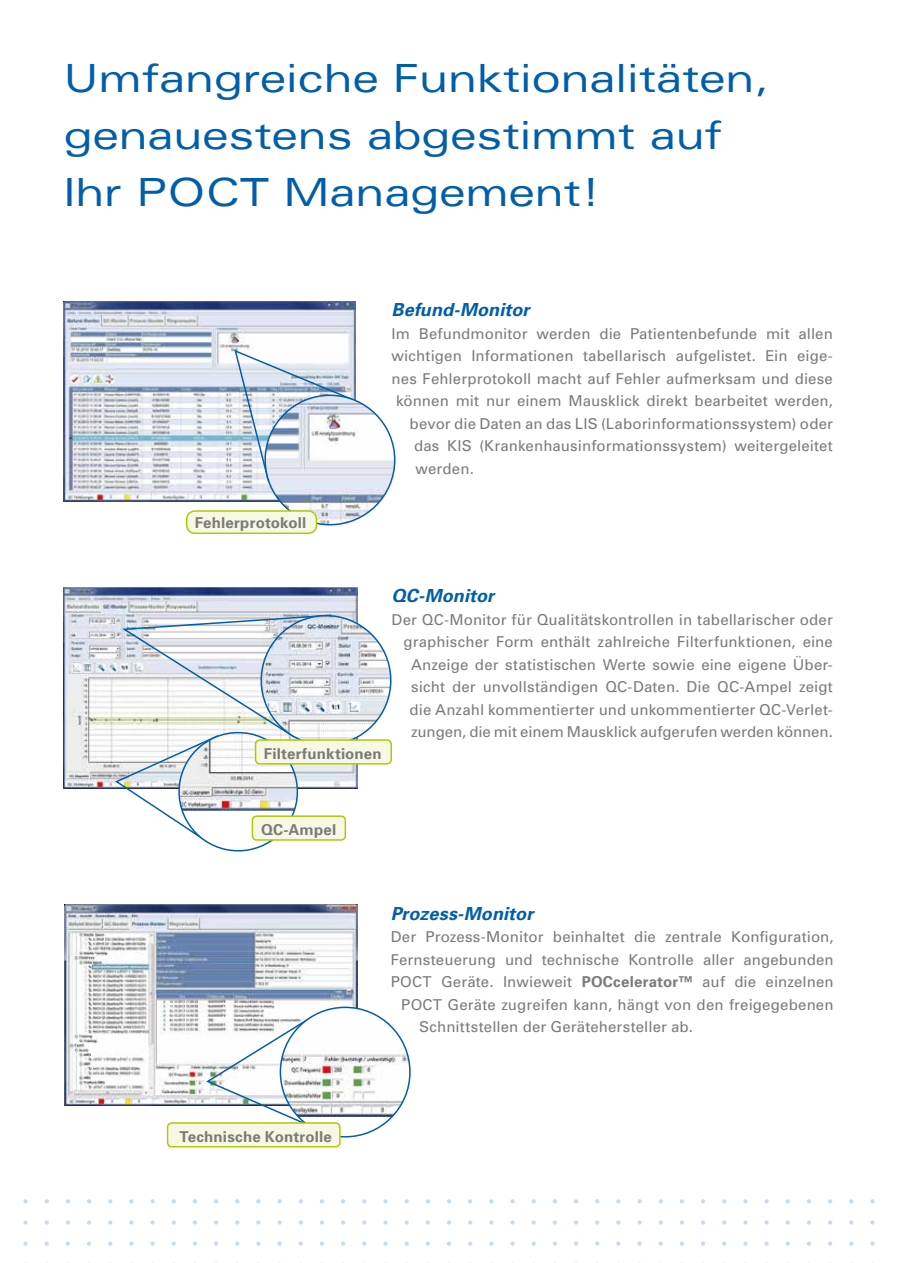
<style>
.page{position:relative;width:898px;height:1263px;background:#fff}
.page>*{position:absolute;margin:0;border:0;box-sizing:border-box;transform-origin:0 0}
.t1{font:expanded 39px/57px "Univers LT";color:#005eaa}
.t2{font:italic 700 18px "Univers";letter-spacing:.005em;color:#005eaa}
.t3{font:15px/22.5px "Univers";letter-spacing:.005em;color:#7b7b7a;text-align:right}
.t4{font:700 15px "Univers";letter-spacing:.015em;color:#7b7b7a}
.s1{font-weight:700}
</style>
<div class="page">
<svg style="left:23px;top:1199px;width:5px;height:4px"></svg>
<svg style="left:23px;top:1220px;width:5px;height:4px"></svg>
<svg style="left:23px;top:1241px;width:5px;height:5px"></svg>
<svg style="left:45px;top:1199px;width:4px;height:4px"></svg>
<svg style="left:45px;top:1220px;width:4px;height:4px"></svg>
<svg style="left:45px;top:1241px;width:4px;height:5px"></svg>
<svg style="left:66px;top:1199px;width:4px;height:4px"></svg>
<svg style="left:66px;top:1220px;width:4px;height:4px"></svg>
<svg style="left:66px;top:1241px;width:4px;height:5px"></svg>
<svg style="left:87px;top:1199px;width:4px;height:4px"></svg>
<svg style="left:87px;top:1220px;width:4px;height:4px"></svg>
<svg style="left:87px;top:1241px;width:4px;height:5px"></svg>
<svg style="left:108px;top:1199px;width:4px;height:4px"></svg>
<svg style="left:108px;top:1220px;width:4px;height:4px"></svg>
<svg style="left:108px;top:1241px;width:4px;height:5px"></svg>
<svg style="left:129px;top:1199px;width:4px;height:4px"></svg>
<svg style="left:129px;top:1220px;width:4px;height:4px"></svg>
<svg style="left:129px;top:1241px;width:4px;height:5px"></svg>
<svg style="left:150px;top:1199px;width:5px;height:4px"></svg>
<svg style="left:150px;top:1220px;width:5px;height:4px"></svg>
<svg style="left:150px;top:1241px;width:5px;height:5px"></svg>
<svg style="left:171px;top:1199px;width:5px;height:4px"></svg>
<svg style="left:171px;top:1220px;width:5px;height:4px"></svg>
<svg style="left:171px;top:1241px;width:5px;height:5px"></svg>
<svg style="left:193px;top:1199px;width:4px;height:4px"></svg>
<svg style="left:193px;top:1220px;width:4px;height:4px"></svg>
<svg style="left:193px;top:1241px;width:4px;height:5px"></svg>
<svg style="left:214px;top:1199px;width:4px;height:4px"></svg>
<svg style="left:214px;top:1220px;width:4px;height:4px"></svg>
<svg style="left:214px;top:1241px;width:4px;height:5px"></svg>
<svg style="left:235px;top:1199px;width:4px;height:4px"></svg>
<svg style="left:235px;top:1220px;width:4px;height:4px"></svg>
<svg style="left:235px;top:1241px;width:4px;height:5px"></svg>
<svg style="left:256px;top:1199px;width:4px;height:4px"></svg>
<svg style="left:256px;top:1220px;width:4px;height:4px"></svg>
<svg style="left:256px;top:1241px;width:4px;height:5px"></svg>
<svg style="left:277px;top:1199px;width:4px;height:4px"></svg>
<svg style="left:277px;top:1220px;width:4px;height:4px"></svg>
<svg style="left:277px;top:1241px;width:4px;height:5px"></svg>
<svg style="left:298px;top:1199px;width:5px;height:4px"></svg>
<svg style="left:298px;top:1220px;width:5px;height:4px"></svg>
<svg style="left:298px;top:1241px;width:5px;height:5px"></svg>
<svg style="left:320px;top:1199px;width:4px;height:4px"></svg>
<svg style="left:320px;top:1220px;width:4px;height:4px"></svg>
<svg style="left:320px;top:1241px;width:4px;height:5px"></svg>
<svg style="left:341px;top:1199px;width:4px;height:4px"></svg>
<svg style="left:341px;top:1220px;width:4px;height:4px"></svg>
<svg style="left:341px;top:1241px;width:4px;height:5px"></svg>
<svg style="left:362px;top:1199px;width:4px;height:4px"></svg>
<svg style="left:362px;top:1220px;width:4px;height:4px"></svg>
<svg style="left:362px;top:1241px;width:4px;height:5px"></svg>
<svg style="left:383px;top:1199px;width:4px;height:4px"></svg>
<svg style="left:383px;top:1220px;width:4px;height:4px"></svg>
<svg style="left:383px;top:1241px;width:4px;height:5px"></svg>
<svg style="left:404px;top:1199px;width:4px;height:4px"></svg>
<svg style="left:404px;top:1220px;width:4px;height:4px"></svg>
<svg style="left:404px;top:1241px;width:4px;height:5px"></svg>
<svg style="left:425px;top:1199px;width:5px;height:4px"></svg>
<svg style="left:425px;top:1220px;width:5px;height:4px"></svg>
<svg style="left:425px;top:1241px;width:5px;height:5px"></svg>
<svg style="left:447px;top:1199px;width:4px;height:4px"></svg>
<svg style="left:447px;top:1220px;width:4px;height:4px"></svg>
<svg style="left:447px;top:1241px;width:4px;height:5px"></svg>
<svg style="left:468px;top:1199px;width:4px;height:4px"></svg>
<svg style="left:468px;top:1220px;width:4px;height:4px"></svg>
<svg style="left:468px;top:1241px;width:4px;height:5px"></svg>
<svg style="left:489px;top:1199px;width:4px;height:4px"></svg>
<svg style="left:489px;top:1220px;width:4px;height:4px"></svg>
<svg style="left:489px;top:1241px;width:4px;height:5px"></svg>
<svg style="left:510px;top:1199px;width:4px;height:4px"></svg>
<svg style="left:510px;top:1220px;width:4px;height:4px"></svg>
<svg style="left:510px;top:1241px;width:4px;height:5px"></svg>
<svg style="left:531px;top:1199px;width:4px;height:4px"></svg>
<svg style="left:531px;top:1220px;width:4px;height:4px"></svg>
<svg style="left:531px;top:1241px;width:4px;height:5px"></svg>
<svg style="left:552px;top:1199px;width:4px;height:4px"></svg>
<svg style="left:552px;top:1220px;width:4px;height:4px"></svg>
<svg style="left:552px;top:1241px;width:4px;height:5px"></svg>
<svg style="left:574px;top:1199px;width:4px;height:4px"></svg>
<svg style="left:574px;top:1220px;width:4px;height:4px"></svg>
<svg style="left:574px;top:1241px;width:4px;height:5px"></svg>
<svg style="left:595px;top:1199px;width:4px;height:4px"></svg>
<svg style="left:595px;top:1220px;width:4px;height:4px"></svg>
<svg style="left:595px;top:1241px;width:4px;height:5px"></svg>
<svg style="left:616px;top:1199px;width:4px;height:4px"></svg>
<svg style="left:616px;top:1220px;width:4px;height:4px"></svg>
<svg style="left:616px;top:1241px;width:4px;height:5px"></svg>
<svg style="left:637px;top:1199px;width:4px;height:4px"></svg>
<svg style="left:637px;top:1220px;width:4px;height:4px"></svg>
<svg style="left:637px;top:1241px;width:4px;height:5px"></svg>
<svg style="left:658px;top:1199px;width:4px;height:4px"></svg>
<svg style="left:658px;top:1220px;width:4px;height:4px"></svg>
<svg style="left:658px;top:1241px;width:4px;height:5px"></svg>
<svg style="left:679px;top:1199px;width:4px;height:4px"></svg>
<svg style="left:679px;top:1220px;width:4px;height:4px"></svg>
<svg style="left:679px;top:1241px;width:4px;height:5px"></svg>
<svg style="left:701px;top:1199px;width:4px;height:4px"></svg>
<svg style="left:701px;top:1220px;width:4px;height:4px"></svg>
<svg style="left:701px;top:1241px;width:4px;height:5px"></svg>
<svg style="left:722px;top:1199px;width:4px;height:4px"></svg>
<svg style="left:722px;top:1220px;width:4px;height:4px"></svg>
<svg style="left:722px;top:1241px;width:4px;height:5px"></svg>
<svg style="left:743px;top:1199px;width:4px;height:4px"></svg>
<svg style="left:743px;top:1220px;width:4px;height:4px"></svg>
<svg style="left:743px;top:1241px;width:4px;height:5px"></svg>
<svg style="left:764px;top:1199px;width:4px;height:4px"></svg>
<svg style="left:764px;top:1220px;width:4px;height:4px"></svg>
<svg style="left:764px;top:1241px;width:4px;height:5px"></svg>
<svg style="left:785px;top:1199px;width:4px;height:4px"></svg>
<svg style="left:785px;top:1220px;width:4px;height:4px"></svg>
<svg style="left:785px;top:1241px;width:4px;height:5px"></svg>
<svg style="left:807px;top:1241px;width:3px;height:5px"></svg>
<svg style="left:828px;top:1241px;width:3px;height:5px"></svg>
<svg style="left:849px;top:1199px;width:4px;height:4px"></svg>
<svg style="left:849px;top:1220px;width:4px;height:4px"></svg>
<svg style="left:849px;top:1241px;width:4px;height:5px"></svg>
<svg style="left:870px;top:1199px;width:4px;height:4px"></svg>
<svg style="left:870px;top:1220px;width:4px;height:4px"></svg>
<svg style="left:870px;top:1241px;width:4px;height:5px"></svg>
<img style="left:64px;top:301px;width:291px;height:200px">
<svg style="left:233px;top:348px;width:124px;height:135px"></svg>
<img style="left:265px;top:395px;width:129px;height:130px;border-radius:65px">
<div style="left:187px;top:511px;width:129px;height:22px;background:#f6f8e4;border-radius:9px"></div>
<div style="left:186px;top:510px;width:131px;height:24px;border:2px solid #afca05;border-radius:9px"></div>
<img style="left:64px;top:587px;width:293px;height:201px">
<svg style="left:114px;top:609px;width:278px;height:243px"></svg>
<div style="left:255px;top:740px;width:136px;height:24px;background:#f6f8e4;border-radius:4px"></div>
<div style="left:255px;top:739px;width:137px;height:25px;border:2px solid #afca05;border-radius:4px"></div>
<div style="left:252px;top:816px;width:93px;height:24px;background:#f6f8e4;border-radius:4px"></div>
<div style="left:251px;top:815px;width:95px;height:26px;border:2px solid #afca05;border-radius:4px"></div>
<img style="left:64px;top:905px;width:293px;height:200px">
<svg style="left:204px;top:1016px;width:99px;height:106px"></svg>
<div style="left:280px;top:1007px;width:130px;height:130px;background:#fff;border-radius:50%"></div>
<img style="left:280px;top:1007px;width:130px;height:110px">
<div style="left:167px;top:1123px;width:173px;height:24px;background:#f6f8e4;border-radius:4px"></div>
<div style="left:167px;top:1122px;width:173px;height:25px;border:2px solid #afca05;border-radius:4px"></div>
<h1 class="t1" style="left:64px;top:49px;width:706px">Umfangreiche Funktionalitäten, genauestens abgestimmt auf<br>Ihr POCT Management!</h1>
<p class="t4" style="left:195px;top:513px;width:113px">Fehlerprotokoll</p>
<p class="t2" style="left:391px;top:298px;width:139px">Befund-Monitor</p>
<p class="t3" style="left:391px;top:322px;width:443px">Im Befundmonitor werden die Patientenbefunde mit allen</p>
<p class="t3" style="left:391px;top:344px;width:442px">wichtigen Informationen tabellarisch aufgelistet. Ein eige-</p>
<p class="t3" style="left:391px;top:367px;width:443px">nes Fehlerprotokoll macht auf Fehler aufmerksam und diese</p>
<p class="t3" style="left:396px;top:389px;width:438px">können mit nur einem Mausklick direkt bearbeitet werden,</p>
<p class="t3" style="left:409px;top:412px;width:425px">bevor die Daten an das LIS (Laborinformationssystem) oder</p>
<p class="t3" style="left:414px;top:434px;width:420px">das KIS (Krankenhausinformationssystem) weitergeleitet</p>
<p class="t3" style="left:415px;top:457px;width:60px">werden.</p>
<p class="t4" style="left:264px;top:744px;width:119px">Filterfunktionen</p>
<p class="t2" style="left:391px;top:584px;width:104px">QC-Monitor</p>
<p class="t3" style="left:391px;top:608px;width:442px">Der QC-Monitor für Qualitätskontrollen in tabellarischer oder graphischer Form enthält zahlreiche Filterfunktionen, eine Anzeige der statistischen Werte sowie eine eigene Über&shy;sicht der unvollständigen QC-Daten. Die QC-Ampel zeigt die Anzahl kommentierter und unkommentierter QC-Verlet&shy;zungen, die mit einem Mausklick aufgerufen werden können.</p>
<p class="t4" style="left:261px;top:820px;width:77px">QC-Ampel</p>
<p class="t2" style="left:390px;top:902px;width:144px">Prozess-Monitor</p>
<p class="t3" style="left:390px;top:925px;width:444px">Der Prozess-Monitor beinhaltet die zentrale Konfiguration,</p>
<p class="t3" style="left:390px;top:948px;width:444px">Fernsteuerung und technische Kontrolle aller angebunden</p>
<p class="t3" style="left:390px;top:970px;width:444px">POCT Geräte. Inwieweit <span class="s1">POCcelerator™</span> auf die einzelnen</p>
<p class="t3" style="left:401px;top:993px;width:433px">POCT Geräte zugreifen kann, hängt von den freigegebenen</p>
<p class="t3" style="left:419px;top:1015px;width:275px">Schnittstellen der Gerätehersteller ab.</p>
<p class="t4" style="left:179px;top:1127px;width:154px">Technische Kontrolle</p>
</div>
